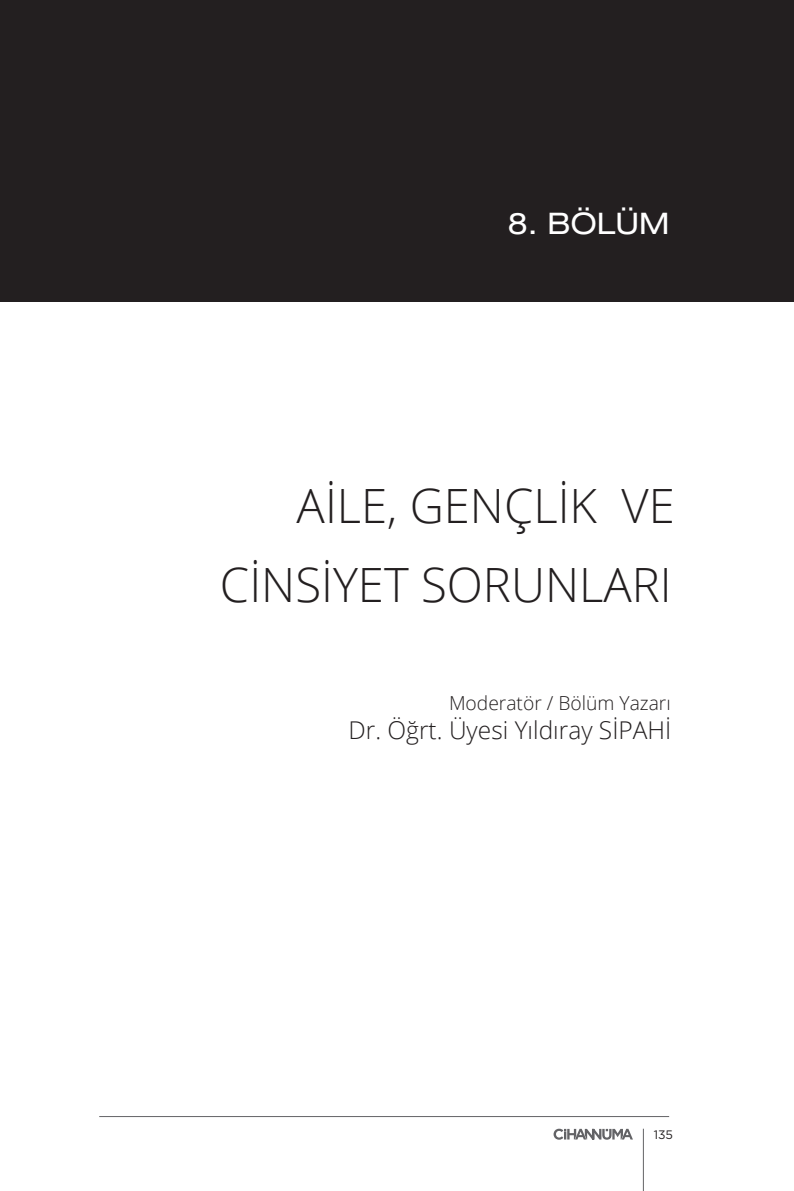
<style>
.page{position:relative;width:794px;height:1191px;background:#fff}
.page>*{position:absolute;margin:0;border:0;box-sizing:border-box;transform-origin:0 0}
.t1{font:300 47.25px/78.8px "Open Sans";color:#231f20;text-align:right}
.t2{font:expanded 29.75px "Helvetica Neue LT Pro";color:#fff}
.t3{font:300 24.5px "Open Sans";color:#231f20}
.t4{font:300 19.25px "Open Sans";color:#231f20}
.t5{font:12.25px "Gotham";color:#231f20}
</style>
<div class="page">
<hr style="left:99px;top:1116px;width:570px;height:1px;background:#636366">
<svg style="left:553px;top:1128px;width:80px;height:11px"></svg>
<hr style="left:643px;top:1128px;width:1px;height:63px;background:#636366">
<div style="left:0;top:0;width:794px;height:301px;background:#231f20"></div>
<p class="t2" style="left:508px;top:206px;width:163px">8. BÖLÜM</p>
<p class="t1" style="left:220px;top:465px;width:456px">AİLE, GENÇLİK VE<br>CİNSİYET SORUNLARI</p>
<p class="t4" style="left:449px;top:689px;width:223px">Moderatör / Bölüm Yazarı</p>
<p class="t3" style="left:348px;top:713px;width:324px">Dr. Öğrt. Üyesi Yıldıray SİPAHİ</p>
<p class="t5" style="left:654px;top:1126px;width:21px">135</p>
</div>
